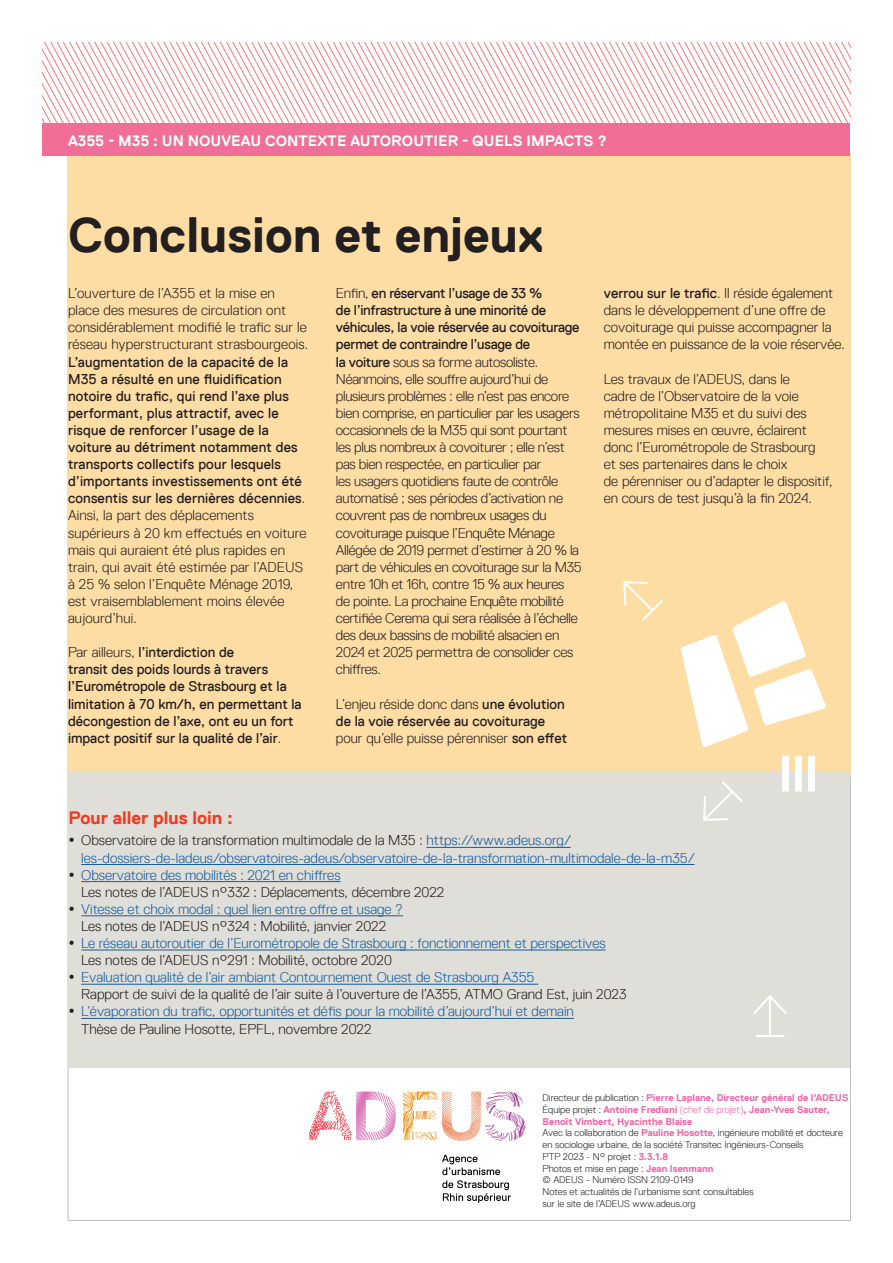
<style>
.page{position:relative;width:893px;height:1263px;background:#fff}
.page>*{position:absolute;margin:0;border:0;box-sizing:border-box;transform-origin:0 0}
.t1{font:700 49.5px "Replica";color:#231f20}
.t2{font:700 18px "Replica";color:#ef3c22}
.t3{font:700 15px "Replica";letter-spacing:.005em;color:#fff}
.t4{font:14.25px/17.1px "Replica";letter-spacing:.01em;color:#231f20}
.t5{font:300 14.25px/17.1px "Replica";letter-spacing:-.02em;color:#231f20}
.t6{font:300 14.25px/17.1px "Replica";color:#231f20}
.t7{font:300 14.25px/17.1px "Replica";color:#175d9e}
.t8{font:300 14.25px/17.1px "Replica";letter-spacing:.01em;color:#231f20}
.t9{font:300 9.75px/11.7px "Replica";color:#231f20}
.s1{font-weight:300}
.s2{font-weight:400}
.s3{color:#231f20}
.s4{font-weight:700;color:#f166a7}
.s5{color:#f166a7}
</style>
<div class="page">
<hr style="left:68px;top:1067px;width:782px;height:1px;background:#bcbdc0">
<hr style="left:68px;top:1220px;width:782px;height:1px;background:#bcbdc0">
<hr style="left:68px;top:153px;width:1px;height:1067px;background:#bcbdc0">
<hr style="left:850px;top:153px;width:1px;height:1067px;background:#bcbdc0">
<div style="left:68px;top:154px;width:782px;height:623px;background:#fedda5"></div>
<div style="left:68px;top:771px;width:782px;height:296px;background:#dfded8"></div>
<hr style="left:426px;top:847px;width:145px;height:1px;background:#175d9e">
<hr style="left:81px;top:864px;width:613px;height:1px;background:#175d9e">
<hr style="left:81px;top:881px;width:260px;height:1px;background:#175d9e">
<hr style="left:81px;top:915px;width:322px;height:1px;background:#175d9e">
<hr style="left:81px;top:950px;width:525px;height:1px;background:#175d9e">
<hr style="left:81px;top:984px;width:457px;height:1px;background:#175d9e">
<hr style="left:81px;top:1018px;width:493px;height:1px;background:#175d9e">
<svg style="left:403px;top:1091px;width:122px;height:50px"></svg>
<svg style="left:309px;top:1091px;width:87px;height:49px"></svg>
<svg style="left:442px;top:1154px;width:69px;height:49px"></svg>
<svg style="left:681px;top:601px;width:145px;height:146px"></svg>
<svg style="left:782px;top:756px;width:33px;height:35px"></svg>
<svg style="left:703px;top:781px;width:40px;height:40px"></svg>
<svg style="left:753px;top:995px;width:34px;height:42px"></svg>
<svg style="left:623px;top:581px;width:40px;height:40px"></svg>
<div style="left:43px;top:122px;width:807px;height:33px;background:#f16f96"></div>
<svg style="left:42px;top:43px;width:808px;height:80px"></svg>
<p class="t3" style="left:68px;top:132px;width:540px">A355 - M35 : UN NOUVEAU CONTEXTE AUTOROUTIER - QUELS IMPACTS ?</p>
<h1 class="t1" style="left:68px;top:207px;width:477px">Conclusion et enjeux</h1>
<p class="t8" style="left:68px;top:285px;width:242px">L’ouverture de l’A355 et la mise en place des mesures de circulation ont considérablement modifié le trafic sur le réseau hyperstructurant strasbourgeois.</p>
<p class="t4" style="left:68px;top:353px;width:240px">L’augmentation de la capacité de la M35 a résulté en une fluidification notoire du trafic, qui rend l’axe plus performant, plus attractif, avec le risque de renforcer l’usage de la voiture au détriment notamment des transports collectifs pour lesquels d’importants investissements ont été consentis sur les dernières décennies<span class="s1">.<br>Ainsi, la part des déplacements supérieurs à 20 km effectués en voiture mais qui auraient été plus rapides en train, qui avait été estimée par l’ADEUS à 25 % selon l’Enquête Ménage 2019, est vraisemblablement moins élevée aujourd’hui.</span></p>
<p class="t4" style="left:68px;top:644px;width:235px"><span class="s1">Par ailleurs,</span> l’interdiction de<br>transit des poids lourds à travers l’Eurométropole de Strasbourg et la limitation à 70 km/h, en permettant la décongestion de l’axe, ont eu un fort impact positif sur la qualité de l’air<span class="s1">.</span></p>
<p class="t5" style="left:336px;top:285px;width:247px">Enfin, <span class="s2">en réservant l’usage de 33 %<br>de l’infrastructure à une minorité de véhicules, la voie réservée au covoiturage permet de contraindre l’usage de<br>la voiture</span> sous sa forme autosoliste.<br>Néanmoins, elle souffre aujourd’hui de plusieurs problèmes : elle n’est pas encore bien comprise, en particulier par les usagers occasionnels de la M35 qui sont pourtant les plus nombreux à covoiturer ; elle n’est pas bien respectée, en particulier par<br>les usagers quotidiens faute de contrôle automatisé ; ses périodes d’activation ne couvrent pas de nombreux usages du covoiturage puisque l’Enquête Ménage Allégée de 2019 permet d’estimer à 20 % la part de véhicules en covoiturage sur la M35 entre 10h et 16h, contre 15 % aux heures de pointe. La prochaine Enquête mobilité certifiée Cerema qui sera réalisée à l’échelle des deux bassins de mobilité alsacien en 2024 et 2025 permettra de consolider ces chiffres.</p>
<p class="t4" style="left:336px;top:695px;width:233px"><span class="s1">L’enjeu réside donc dans</span> une évolution de la voie réservée au covoiturage <span class="s1">pour qu’elle puisse pérenniser</span> son effet</p>
<p class="t6" style="left:604px;top:285px;width:243px"><span class="s2">verrou sur le trafic</span>. Il réside également dans le développement d’une offre de covoiturage qui puisse accompagner la montée en puissance de la voie réservée.</p>
<p class="t6" style="left:604px;top:370px;width:230px">Les travaux de l’ADEUS, dans le<br>cadre de l’Observatoire de la voie métropolitaine M35 et du suivi des mesures mises en œuvre, éclairent donc l’Eurométropole de Strasbourg<br>et ses partenaires dans le choix<br>de pérenniser ou d’adapter le dispositif, en cours de test jusqu’à la fin 2024.</p>
<p class="t2" style="left:68px;top:808px;width:166px">Pour aller plus loin :</p>
<p class="t7" style="left:81px;top:832px;width:615px"><span class="s3">Observatoire de la transformation multimodale de la M35 :</span> https://www.adeus.org/ les-dossiers-de-ladeus/observatoires-adeus/observatoire-de-la-transformation-multimodale-de-la-m35/<br>Observatoire des mobilités : 2021 en chiffres</p>
<p class="t6" style="left:81px;top:883px;width:365px">Les notes de l’ADEUS n°332 : Déplacements, décembre 2022</p>
<p class="t7" style="left:81px;top:900px;width:323px">Vitesse et choix modal : quel lien entre offre et usage ?</p>
<p class="t6" style="left:81px;top:917px;width:307px">Les notes de l’ADEUS n°324 : Mobilité, janvier 2022</p>
<p class="t7" style="left:81px;top:934px;width:526px">Le réseau autoroutier de l’Eurométropole de Strasbourg : fonctionnement et perspectives</p>
<p class="t6" style="left:81px;top:952px;width:312px">Les notes de l’ADEUS n°291 : Mobilité, octobre 2020</p>
<p class="t7" style="left:81px;top:969px;width:455px">Evaluation qualité de l’air ambiant Contournement Ouest de Strasbourg A355</p>
<p class="t6" style="left:81px;top:986px;width:547px">Rapport de suivi de la qualité de l’air suite à l’ouverture de l’A355, ATMO Grand Est, juin 2023</p>
<p class="t7" style="left:81px;top:1003px;width:494px">L’évaporation du trafic, opportunités et défis pour la mobilité d’aujourd’hui et demain</p>
<p class="t6" style="left:81px;top:1020px;width:292px">Thèse de Pauline Hosotte, EPFL, novembre 2022</p>
<p class="t9" style="left:543px;top:1092px;width:307px">Directeur de publication : <span class="s4">Pierre Laplane, Directeur général de l’ADEUS </span>Équipe projet : <span class="s4">Antoine Frediani</span> <span class="s5">(chef de projet)</span><span class="s4">, Jean-Yves Sauter, Benoît Vimbert, Hyacinthe Blaise<br></span>Avec la collaboration de <span class="s4">Pauline Hosotte</span>, ingénieure mobilité et docteure en sociologie urbaine, de la société Transitec Ingénieurs-Conseils<br>PTP 2023 - N° projet : <span class="s4">3.3.1.8<br></span>Photos et mise en page : <span class="s4">Jean Isenmann<br></span>© ADEUS - Numéro ISSN 2109-0149<br>Notes et actualités de l’urbanisme sont consultables<br>sur le site de l’ADEUS www.adeus.org</p>
</div>
